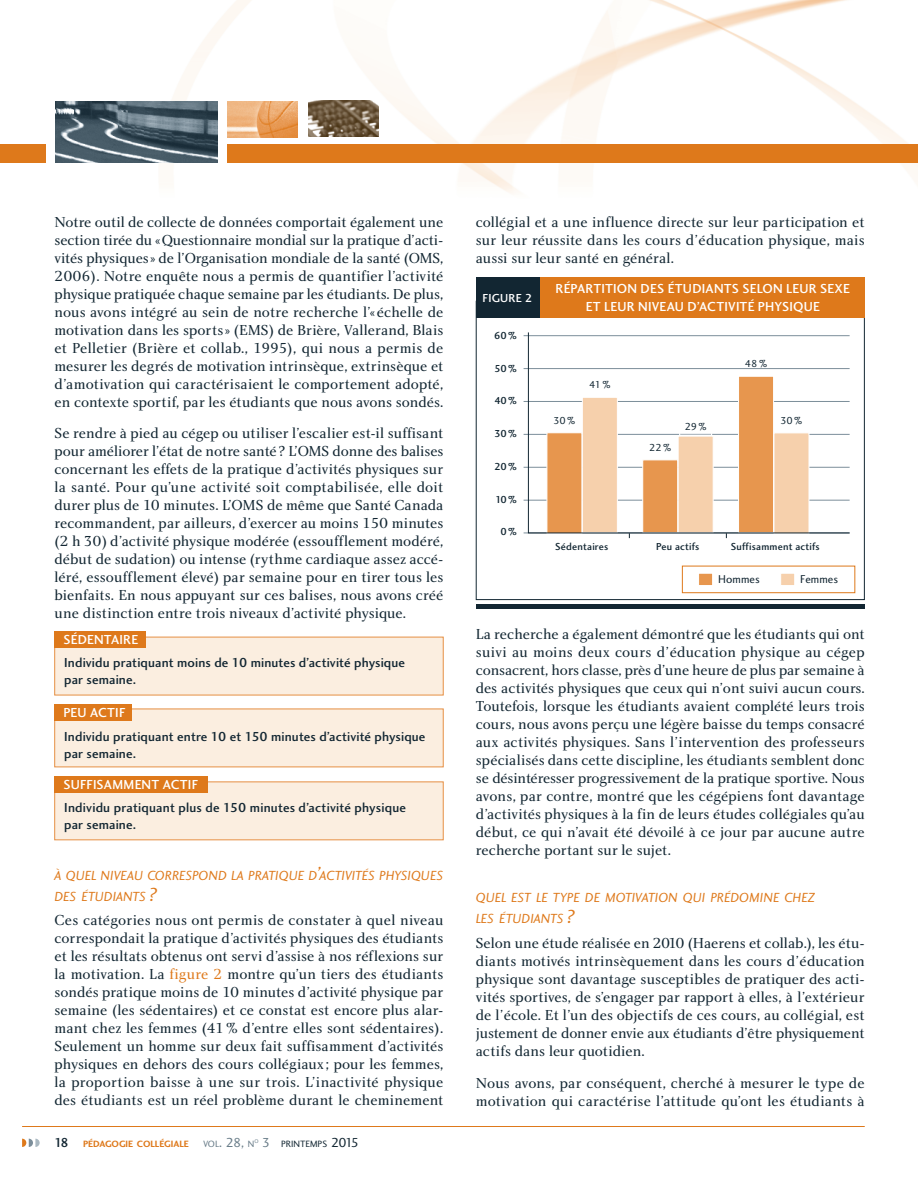
<style>
.page{position:relative;width:918px;height:1188px;background:#fff}
.page>*{position:absolute;margin:0;border:0;box-sizing:border-box;transform-origin:0 0}
.t1{font:15px/18px "Charlotte Book Plain";color:#122632;text-align:justify}
.t2{font:13.65px/21px "Charlotte Sans Book Italic Plain";letter-spacing:-.01em;color:#de791b}
.t3{font:13.5px/16.5px "Charlotte Sans Medium Plain";letter-spacing:.01em;color:#122632}
.t4{font:13.5px/18px "Charlotte Sans Medium Plain";letter-spacing:.015em;color:#fff;text-align:center}
.t5{font:12px "Charlotte Sans Medium Plain";letter-spacing:.02em;color:#fff}
.t6{font:11.7px "Charlotte Sans Book Plain";letter-spacing:.005em;color:#122632}
.t7{font:10.5px "Charlotte Sans Medium Plain";letter-spacing:.015em;color:#122632}
.t8{font:10.5px "Charlotte Sans Book Plain";letter-spacing:-.02em;color:#122632}
.t9{font:9.45px "Charlotte Sans Bold Plain";color:#de791b}
.t10{font:9.45px "Charlotte Sans Book Plain";color:#122632}
.t11{font:9.45px "Charlotte Sans Book Plain";color:#687c88}
.t12{font:5.55px "Charlotte Sans Book Plain";color:#687c88}
.s1{font-size:19.5px}
.s2{color:#de791b}
.s3{font-family:"Charlotte Sans Medium Plain";font-size:13.5px;color:#122632}
.s4{font-size:13.5px}
.s5{font-size:13.5px;color:#687c88}
</style>
<div class="page">
<img style="left:0;top:0;width:918px;height:193px">
<img style="left:55px;top:101px;width:162px;height:61px">
<img style="left:308px;top:101px;width:70px;height:36px">
<img style="left:227px;top:101px;width:71px;height:36px">
<hr style="left:22px;top:1126px;width:842px;height:1px;background:#de791b">
<div style="left:227px;top:144px;width:691px;height:18px;background:#de791b"></div>
<div style="left:0;top:144px;width:46px;height:18px;background:#de791b"></div>
<svg style="left:22px;top:1138px;width:18px;height:9px"></svg>
<div style="left:54px;top:637px;width:389px;height:58px;background:#fbeee0"></div>
<div style="left:54px;top:631px;width:92px;height:16px;background:#de791b"></div>
<div style="left:54px;top:708px;width:389px;height:59px;background:#fbeee0"></div>
<div style="left:54px;top:704px;width:78px;height:16px;background:#de791b"></div>
<div style="left:54px;top:781px;width:389px;height:59px;background:#fbeee0;border:1px solid #e69044"></div>
<div style="left:54px;top:776px;width:154px;height:16px;background:#de791b"></div>
<div style="left:682px;top:566px;width:173px;height:27px;border:1px solid #de791b"></div>
<div style="left:698px;top:573px;width:15px;height:12px;background:#e7964e;border:1px solid #fff"></div>
<div style="left:780px;top:573px;width:15px;height:12px;background:#f6d0ac;border:1px solid #fff"></div>
<div style="left:476px;top:604px;width:388px;height:5px;background:#122632"></div>
<div style="left:476px;top:277px;width:71px;height:40px;background:#122632"></div>
<div style="left:540px;top:277px;width:324px;height:40px;background:#de791b"></div>
<hr style="left:523px;top:532px;width:326px;height:1px;background:#7c8e9a">
<hr style="left:523px;top:500px;width:326px;height:1px;background:#7c8e9a">
<hr style="left:523px;top:467px;width:326px;height:1px;background:#7c8e9a">
<hr style="left:523px;top:434px;width:326px;height:1px;background:#7c8e9a">
<hr style="left:523px;top:401px;width:326px;height:1px;background:#7c8e9a">
<hr style="left:523px;top:368px;width:326px;height:1px;background:#7c8e9a">
<hr style="left:523px;top:335px;width:326px;height:1px;background:#7c8e9a">
<svg style="left:528px;top:332px;width:322px;height:201px"></svg>
<p class="t1" style="left:54px;top:212px;width:390px">Notre outil de collecte de données comportait également une section tirée du «Questionnaire mondial sur la pratique d’acti&shy;vités physiques» de l’Organisation mondiale de la santé (OMS, 2006). Notre enquête nous a permis de quantifier l’activité physique pratiquée chaque semaine par les étudiants. De plus, nous avons intégré au sein de notre recherche l’« échelle de motivation dans les sports» (EMS) de Brière, Vallerand, Blais et Pelletier (Brière et collab., 1995), qui nous a permis de mesurer les degrés de motivation intrinsèque, extrinsèque et d’amotivation qui caractérisaient le comportement adopté, en contexte sportif, par les étudiants que nous avons sondés.</p>
<p class="t1" style="left:54px;top:424px;width:390px">Se rendre à pied au cégep ou utiliser l’escalier est-il suffisant pour améliorer l’état de notre santé? L’OMS donne des balises concernant les effets de la pratique d’activités physiques sur la santé. Pour qu’une activité soit comptabilisée, elle doit durer plus de 10 minutes. L’OMS de même que Santé Canada recommandent, par ailleurs, d’exercer au moins 150 minutes (2 h 30) d’activité physique modérée (essoufflement modéré, début de sudation) ou intense (rythme cardiaque assez accé&shy;léré, essoufflement élevé) par semaine pour en tirer tous les bienfaits. En nous appuyant sur ces balises, nous avons créé une distinction entre trois niveaux d’activité physique.</p>
<p class="t4" style="left:63px;top:630px;width:76px">SÉDENTAIRE</p>
<p class="t3" style="left:64px;top:654px;width:342px">Individu pratiquant moins de 10 minutes d’activité physique par semaine.</p>
<p class="t4" style="left:63px;top:703px;width:63px">PEU ACTIF</p>
<p class="t3" style="left:64px;top:728px;width:363px">Individu pratiquant entre 10 et 150 minutes d’activité physique par semaine.</p>
<p class="t4" style="left:63px;top:775px;width:136px">SUFFISAMMENT ACTIF</p>
<p class="t3" style="left:64px;top:799px;width:343px">Individu pratiquant plus de 150 minutes d’activité physique par semaine.</p>
<p class="t2" style="left:54px;top:864px;width:390px">À QUEL NIVEAU CORRESPOND LA PRATIQUE D<span class="s1">’</span>ACTIVITÉS PHYSIQUES<br>DES ÉTUDIANTS <span class="s1">?</span></p>
<p class="t1" style="left:54px;top:910px;width:390px">Ces catégories nous ont permis de constater à quel niveau correspondait la pratique d’activités physiques des étudiants et les résultats obtenus ont servi d’assise à nos réflexions sur la motivation. La <span class="s2">figure 2</span> montre qu’un tiers des étudiants sondés pratique moins de 10 minutes d’activité physique par semaine (les sédentaires) et ce constat est encore plus alar&shy;mant chez les femmes (41% d’entre elles sont sédentaires).<br>Seulement un homme sur deux fait suffisamment d’activités physiques en dehors des cours collégiaux ; pour les femmes, la proportion baisse à une sur trois. L’inactivité physique des étudiants est un réel problème durant le cheminement</p>
<p class="t9" style="left:54px;top:1138px;width:136px"><span class="s3">18</span> PÉDAGOGIE COLLÉGIALE</p>
<p class="t11" style="left:203px;top:1138px;width:53px">VOL<span class="s4">. 28,</span> N</p>
<p class="t12" style="left:254px;top:1137px;width:6px">O</p>
<p class="t10" style="left:262px;top:1138px;width:98px"><span class="s5">3</span> PRINTEMPS <span class="s4">2015</span></p>
<p class="t1" style="left:476px;top:212px;width:390px">collégial et a une influence directe sur leur participation et sur leur réussite dans les cours d’éducation physique, mais aussi sur leur santé en général.</p>
<p class="t5" style="left:482px;top:290px;width:51px">FIGURE 2</p>
<p class="t7" style="left:494px;top:329px;width:24px">60%</p>
<p class="t7" style="left:494px;top:362px;width:24px">50%</p>
<p class="t7" style="left:494px;top:394px;width:24px">40%</p>
<p class="t7" style="left:494px;top:427px;width:24px">30%</p>
<p class="t7" style="left:494px;top:460px;width:24px">20%</p>
<p class="t7" style="left:495px;top:493px;width:23px">10%</p>
<p class="t7" style="left:500px;top:525px;width:18px">0%</p>
<p class="t4" style="left:555px;top:279px;width:296px">RÉPARTITION DES ÉTUDIANTS SELON LEUR SEXE<br>ET LEUR NIVEAU D’ACTIVITÉ PHYSIQUE</p>
<p class="t8" style="left:553px;top:414px;width:23px">30%</p>
<p class="t8" style="left:589px;top:379px;width:23px">41%</p>
<p class="t8" style="left:649px;top:441px;width:24px">22%</p>
<p class="t8" style="left:684px;top:420px;width:23px">29%</p>
<p class="t8" style="left:745px;top:357px;width:24px">48%</p>
<p class="t8" style="left:780px;top:414px;width:23px">30%</p>
<p class="t7" style="left:555px;top:540px;width:55px">Sédentaires</p>
<p class="t7" style="left:656px;top:540px;width:45px">Peu actifs</p>
<p class="t7" style="left:730px;top:540px;width:91px">Suffisamment actifs</p>
<p class="t6" style="left:718px;top:572px;width:43px">Hommes</p>
<p class="t6" style="left:800px;top:572px;width:39px">Femmes</p>
<p class="t1" style="left:476px;top:625px;width:390px">La recherche a également démontré que les étudiants qui ont suivi au moins deux cours d’éducation physique au cégep consacrent, hors classe, près d’une heure de plus par semaine à des activités physiques que ceux qui n’ont suivi aucun cours.<br>Toutefois, lorsque les étudiants avaient complété leurs trois cours, nous avons perçu une légère baisse du temps consacré aux activités physiques. Sans l’intervention des professeurs spécialisés dans cette discipline, les étudiants semblent donc se désintéresser progressivement de la pratique sportive. Nous avons, par contre, montré que les cégépiens font davantage d’activités physiques à la fin de leurs études collégiales qu’au début, ce qui n’avait été dévoilé à ce jour par aucune autre recherche portant sur le sujet.</p>
<p class="t2" style="left:476px;top:886px;width:341px">QUEL EST LE TYPE DE MOTIVATION QUI PRÉDOMINE CHEZ<br>LES ÉTUDIANTS <span class="s1">?</span></p>
<p class="t1" style="left:476px;top:934px;width:390px">Selon une étude réalisée en 2010 (Haerens et collab.), les étu&shy;diants motivés intrinsèquement dans les cours d’éducation physique sont davantage susceptibles de pratiquer des acti&shy;vités sportives, de s’engager par rapport à elles, à l’extérieur de l’école. Et l’un des objectifs de ces cours, au collégial, est justement de donner envie aux étudiants d’être physiquement actifs dans leur quotidien.</p>
<p class="t1" style="left:476px;top:1073px;width:390px">Nous avons, par conséquent, cherché à mesurer le type de motivation qui caractérise l’attitude qu’ont les étudiants à</p>
</div>
